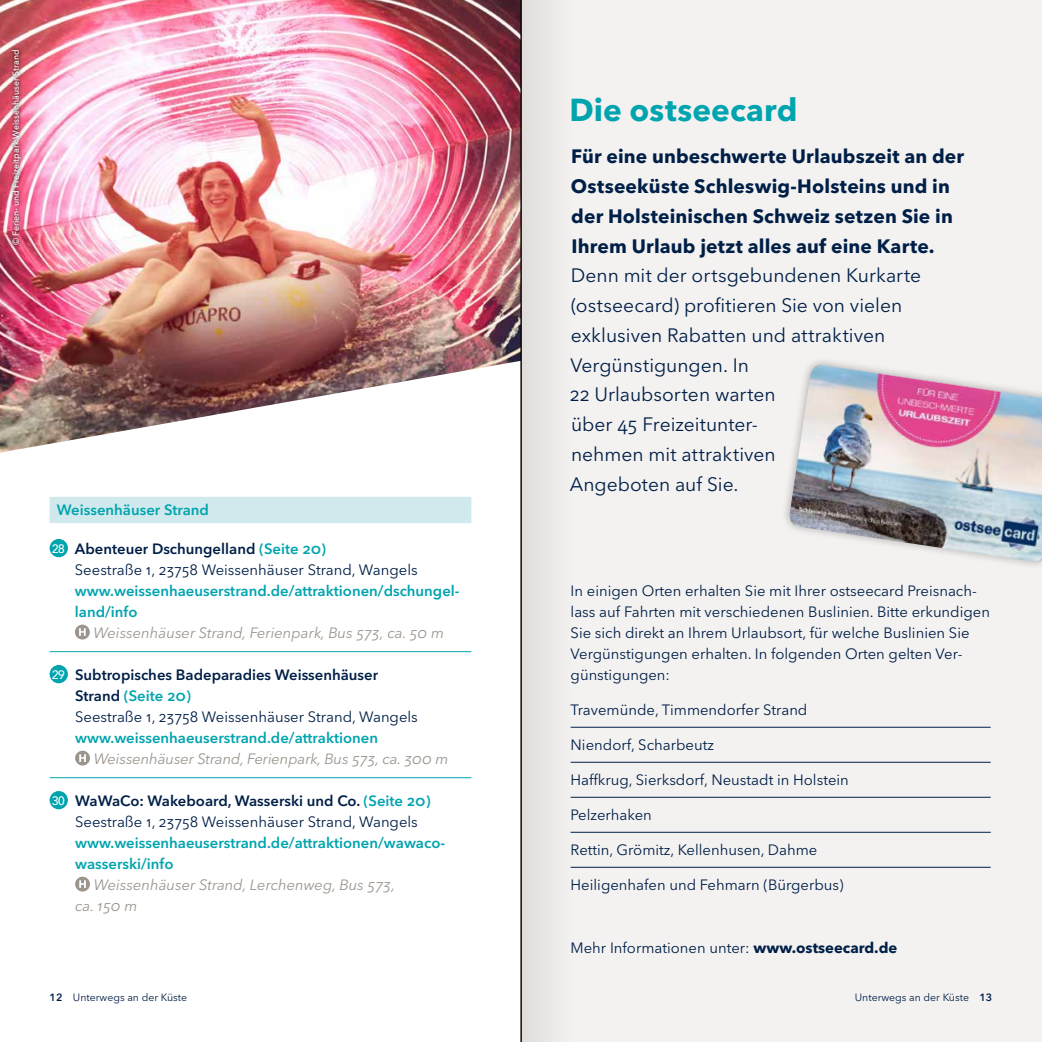
<style>
.page{position:relative;width:1042px;height:1042px;background:#fff}
.page>*{position:absolute;margin:0;border:0;box-sizing:border-box;transform-origin:0 0}
.t1{font:700 31.5px "Avenir Next LT Pro";color:#00a4af}
.t2{font:19.25px/29.8px "Avenir Next LT Pro";color:#001f47}
.t3{font:700 19.25px/29.8px "Avenir Next LT Pro";letter-spacing:.01em;color:#001f47}
.t4{font:14.88px/21px "Avenir Next LT Pro";color:#001f47}
.t5{font:600 14.88px/21px "Avenir Next LT Pro";color:#00a4af}
.t6{font:italic 14.88px/21px "Avenir Next LT Pro";color:#9c958e}
.t7{font:600 14.88px/21px "Avenir Next LT Pro";color:#001f47}
.t8{font:10.5px "Avenir Next LT Pro";color:#001f47}
.t9{font:500 8.75px "Avenir Next";color:#fff}
.s1{font-family:"Avenir Next";font-weight:500;font-size:12.25px;color:#fff}
.s2{font-weight:600}
.s3{font-weight:600;color:#00a4af}
.s4{color:#00a4af}
.s5{font-weight:400}
.s6{font-weight:700}
</style>
<div class="page">
<div style="left:521px;top:0;width:521px;height:1042px;background:#f4f2f1"></div>
<hr style="left:570px;top:727px;width:420px;height:1px;background:#001f47">
<hr style="left:570px;top:762px;width:420px;height:1px;background:#001f47">
<hr style="left:570px;top:797px;width:420px;height:1px;background:#001f47">
<hr style="left:570px;top:832px;width:420px;height:1px;background:#001f47">
<hr style="left:570px;top:867px;width:420px;height:1px;background:#001f47">
<img style="left:0;top:0;width:521px;height:453px">
<div style="left:50px;top:497px;width:421px;height:26px;background:#d0e9ed"></div>
<hr style="left:50px;top:651px;width:421px;height:1px;background:#00a4af">
<hr style="left:50px;top:777px;width:421px;height:1px;background:#00a4af">
<div style="left:50px;top:539px;width:18px;height:18px;background:#00a4af;border-radius:50%"></div>
<div style="left:75px;top:624px;width:15px;height:15px;background:#9c958e;border-radius:50%"></div>
<svg style="left:79px;top:628px;width:7px;height:8px"></svg>
<div style="left:50px;top:665px;width:18px;height:18px;background:#00a4af;border-radius:50%"></div>
<div style="left:75px;top:750px;width:15px;height:15px;background:#9c958e;border-radius:50%"></div>
<svg style="left:79px;top:754px;width:7px;height:8px"></svg>
<div style="left:50px;top:791px;width:18px;height:18px;background:#00a4af;border-radius:50%"></div>
<div style="left:75px;top:876px;width:15px;height:15px;background:#9c958e;border-radius:50%"></div>
<svg style="left:79px;top:880px;width:7px;height:8px"></svg>
<img style="left:789px;top:364px;width:253px;height:198px">
<img style="left:8px;top:46px;width:17px;height:203px">
<div style="left:521px;top:0;width:87px;height:1042px;background:linear-gradient(to right,#e3e0dd,#f8f6f6)"></div>
<p class="t9" style="left:8px;top:245px;width:197px;rotate:-90deg">© Ferien- und Freizeitpark Weissenhäuser Strand</p>
<p class="t5" style="left:57px;top:499px;width:154px">Weissenhäuser Strand</p>
<p class="t4" style="left:75px;top:538px;width:344px;text-indent:-23px"><span class="s1">28</span> <span class="s2">Abenteuer Dschungelland</span> <span class="s3">(Seite 20)<br></span>Seestraße 1, 23758 Weissenhäuser Strand, Wangels</p>
<p class="t5" style="left:75px;top:580px;width:386px">www.weissenhaeuserstrand.de/attraktionen/dschungel&shy;land/info</p>
<p class="t6" style="left:94px;top:622px;width:352px">Weissenhäuser Strand, Ferienpark, Bus 573, ca. 50 m</p>
<p class="t7" style="left:75px;top:664px;width:344px;text-indent:-23px"><span class="s1">29</span> Subtropisches Badeparadies Weissenhäuser<br>Strand <span class="s4">(Seite 20)<br></span><span class="s5">Seestraße 1, 23758 Weissenhäuser Strand, Wangels</span></p>
<p class="t5" style="left:75px;top:727px;width:304px">www.weissenhaeuserstrand.de/attraktionen</p>
<p class="t6" style="left:94px;top:748px;width:356px">Weissenhäuser Strand, Ferienpark, Bus 573, ca. 300 m</p>
<p class="t4" style="left:75px;top:790px;width:357px;text-indent:-23px"><span class="s1">30</span> <span class="s2">WaWaCo: Wakeboard, Wasserski und Co.</span> <span class="s3">(Seite 20)<br></span>Seestraße 1, 23758 Weissenhäuser Strand, Wangels</p>
<p class="t5" style="left:75px;top:832px;width:372px">www.weissenhaeuserstrand.de/attraktionen/wawaco&shy;wasserski/info</p>
<p class="t6" style="left:75px;top:874px;width:321px;text-indent:19px">Weissenhäuser Strand, Lerchenweg, Bus 573, ca. 150 m</p>
<h1 class="t1" style="left:569px;top:90px;width:230px">Die ostseecard</h1>
<p class="t3" style="left:571px;top:141px;width:395px">Für eine unbeschwerte Urlaubszeit an der Ostseeküste Schleswig-Holsteins und in der Holsteinischen Schweiz setzen Sie in Ihrem Urlaub jetzt alles auf eine Karte.</p>
<p class="t2" style="left:570px;top:261px;width:353px">Denn mit der ortsgebundenen Kurkarte (ostseecard) profitieren Sie von vielen exklusiven Rabatten und attraktiven<br>Vergünstigungen. In<br>22 Urlaubsorten warten<br>über 45 Freizeitunter-<br>nehmen mit attraktiven<br>Angeboten auf Sie.</p>
<p class="t4" style="left:570px;top:580px;width:421px">In einigen Orten erhalten Sie mit Ihrer ostseecard Preisnach&shy;lass auf Fahrten mit verschiedenen Buslinien. Bitte erkundigen Sie sich direkt an Ihrem Urlaubsort, für welche Buslinien Sie Vergünstigungen erhalten. In folgenden Orten gelten Ver&shy;günstigungen:</p>
<p class="t4" style="left:570px;top:699px;width:238px">Travemünde, Timmendorfer Strand</p>
<p class="t4" style="left:570px;top:734px;width:145px">Niendorf, Scharbeutz</p>
<p class="t4" style="left:570px;top:769px;width:280px">Haffkrug, Sierksdorf, Neustadt in Holstein</p>
<p class="t4" style="left:570px;top:804px;width:83px">Pelzerhaken</p>
<p class="t4" style="left:570px;top:839px;width:248px">Rettin, Grömitz, Kellenhusen, Dahme</p>
<p class="t4" style="left:570px;top:874px;width:274px">Heiligenhafen und Fehmarn (Bürgerbus)</p>
<p class="t4" style="left:570px;top:937px;width:328px">Mehr Informationen unter: <span class="s6">www.ostseecard.de</span></p>
<p class="t8" style="left:50px;top:991px;width:139px"><span class="s2">12</span> Unterwegs an der Küste</p>
<p class="t8" style="left:855px;top:991px;width:139px">Unterwegs an der Küste <span class="s2">13</span></p>
</div>
